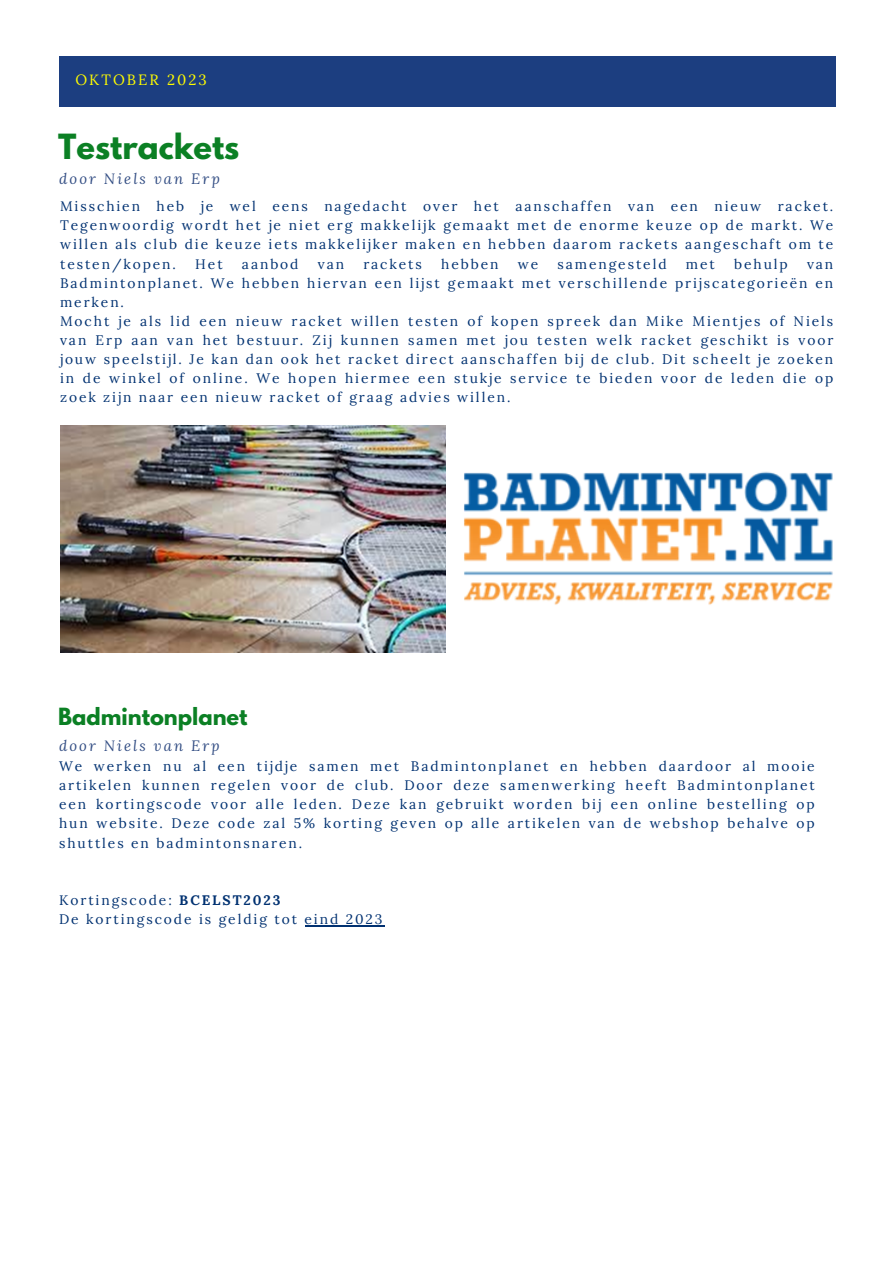
<style>
.page{position:relative;width:893px;height:1264px;background:#fff}
.page>*{position:absolute;margin:0;border:0;box-sizing:border-box;transform-origin:0 0}
.t1{font:700 30.75px "League Spartan";color:#0b8024}
.t2{font:700 21px "League Spartan";color:#0b8024}
.t3{font:italic 14.85px "Lora";letter-spacing:.14em;color:#334e84}
.t4{font:14.85px "Lora";letter-spacing:.14em;color:#fffc00}
.t5{font:13.8px/19px "Lora";letter-spacing:.14em;color:#013171;text-align:justify}
.s1{font-weight:700}
</style>
<div class="page">
<div style="left:59px;top:56px;width:776px;height:51px;background:#1c3e80"></div>
<img style="left:60px;top:426px;width:386px;height:227px">
<img style="left:464px;top:471px;width:369px;height:134px">
<hr style="left:304px;top:925px;width:80px;height:1px;background:#013171">
<p class="t4" style="left:75px;top:70px;width:133px">OKTOBER 2023</p>
<p class="t1" style="left:58px;top:131px;width:183px">Testrackets</p>
<p class="t3" style="left:59px;top:168px;width:162px">door Niels van Erp</p>
<p class="t5" style="left:60px;top:197px;width:774px">Misschien heb je wel eens nagedacht over het aanschaffen van een nieuw racket.<br>Tegenwoordig wordt het je niet erg makkelijk gemaakt met de enorme keuze op de markt. We willen als club die keuze iets makkelijker maken en hebben daarom rackets aangeschaft om te testen/kopen.</p>
<p class="t5" style="left:195px;top:254px;width:29px">Het</p>
<p class="t5" style="left:242px;top:254px;width:58px">aanbod</p>
<p class="t5" style="left:318px;top:254px;width:28px">van</p>
<p class="t5" style="left:363px;top:254px;width:60px">rackets</p>
<p class="t5" style="left:441px;top:254px;width:59px">hebben</p>
<p class="t5" style="left:517px;top:254px;width:22px">we</p>
<p class="t5" style="left:557px;top:254px;width:111px">samengesteld</p>
<p class="t5" style="left:685px;top:254px;width:30px">met</p>
<p class="t5" style="left:734px;top:254px;width:55px">behulp</p>
<p class="t5" style="left:60px;top:254px;width:774px;text-indent:746px">van Badmintonplanet. We hebben hiervan een lijst gemaakt met verschillende prijscategorieën en merken.</p>
<p class="t5" style="left:60px;top:311px;width:774px">Mocht je als lid een nieuw racket willen testen of kopen spreek dan Mike Mientjes of Niels van Erp aan van het bestuur. Zij kunnen samen met jou testen welk racket geschikt is voor jouw speelstijl. Je kan dan ook het racket direct aanschaffen bij de club. Dit scheelt je zoeken in de winkel of online. We hopen hiermee een stukje service te bieden voor de leden die op zoek zijn naar een nieuw racket of graag advies willen.</p>
<p class="t2" style="left:58px;top:706px;width:191px">Badmintonplanet</p>
<p class="t3" style="left:59px;top:735px;width:162px">door Niels van Erp</p>
<p class="t5" style="left:59px;top:756px;width:757px">We werken nu al een tijdje samen met Badmintonplanet en hebben daardoor al mooie artikelen kunnen regelen voor de club. Door deze samenwerking heeft Badmintonplanet een kortingscode voor alle leden. Deze kan gebruikt worden bij een online bestelling op hun website. Deze code zal 5% korting geven op alle artikelen van de webshop behalve op shuttles en badmintonsnaren.</p>
<p class="t5" style="left:59px;top:890px;width:223px">Kortingscode: <span class="s1">BCELST2023</span></p>
<p class="t5" style="left:59px;top:909px;width:325px">De kortingscode is geldig tot eind 2023</p>
</div>
